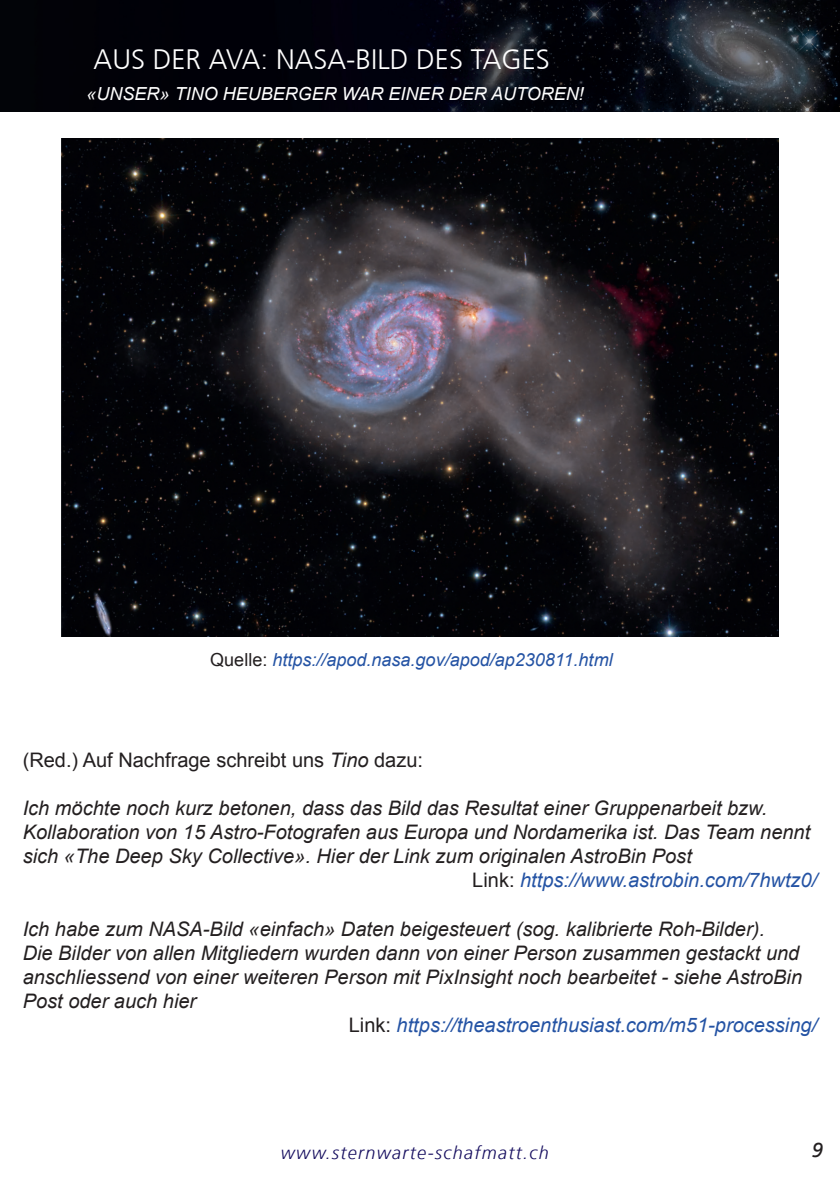
<style>
.page{position:relative;width:840px;height:1191px;background:#fff}
.page>*{position:absolute;margin:0;border:0;box-sizing:border-box;transform-origin:0 0}
.t1{font:300 28px "Frutiger CE";color:#fff}
.t2{font:italic 20px "Arial";color:#231f20}
.t3{font:italic 20px "Arial";color:#2453a4}
.t4{font:20px "Arial";color:#231f20}
.t5{font:italic 20px "Frutiger 55 Roman";color:#231f20}
.t6{font:italic 18px "Arial";color:#2453a4}
.t7{font:italic 18px "Arial";color:#fff}
.t8{font:italic 300 18px "Frutiger 45";letter-spacing:.075em;color:#160e5f}
.s1{font-style:normal;color:#231f20}
.s2{font-style:italic}
</style>
<div class="page">
<img style="left:1px;top:0;width:838px;height:112px">
<hr style="left:0;top:0;width:1px;height:112px;background:#b6d131">
<img style="left:61px;top:139px;width:717px;height:497px">
<h1 class="t1" style="left:94px;top:43px;width:457px">AUS DER AVA: NASA-BILD DES TAGES</h1>
<p class="t7" style="left:86px;top:82px;width:498px">«UNSER» TINO HEUBERGER WAR EINER DER AUTOREN!</p>
<p class="t6" style="left:210px;top:648px;width:403px"><span class="s1">Quelle:</span> https://apod.nasa.gov/apod/ap230811.html</p>
<p class="t4" style="left:23px;top:747px;width:402px">(Red.) Auf Nachfrage schreibt uns <span class="s2">Tino</span> dazu:</p>
<p class="t2" style="left:23px;top:795px;width:745px">Ich möchte noch kurz betonen, dass das Bild das Resultat einer Gruppenarbeit bzw.</p>
<p class="t2" style="left:23px;top:819px;width:788px">Kollaboration von 15 Astro-Fotografen aus Europa und Nordamerika ist. Das Team nennt</p>
<p class="t2" style="left:23px;top:843px;width:670px">sich «The Deep Sky Collective». Hier der Link zum originalen AstroBin Post</p>
<p class="t3" style="left:472px;top:867px;width:346px"><span class="s1">Link:</span> https://www.astrobin.com/7hwtz0/</p>
<p class="t2" style="left:23px;top:915px;width:743px">Ich habe zum NASA-Bild «einfach» Daten beigesteuert (sog. kalibrierte Roh-Bilder).</p>
<p class="t2" style="left:23px;top:939px;width:777px">Die Bilder von allen Mitgliedern wurden dann von einer Person zusammen gestackt und</p>
<p class="t2" style="left:23px;top:963px;width:780px">anschliessend von einer weiteren Person mit PixInsight noch bearbeitet - siehe AstroBin</p>
<p class="t2" style="left:23px;top:987px;width:175px">Post oder auch hier</p>
<p class="t3" style="left:348px;top:1011px;width:469px"><span class="s1">Link:</span> https://theastroenthusiast.com/m51-processing/</p>
<p class="t8" style="left:281px;top:1142px;width:269px">www.sternwarte-schafmatt.ch</p>
<p class="t5" style="left:811px;top:1138px;width:13px">9</p>
</div>
